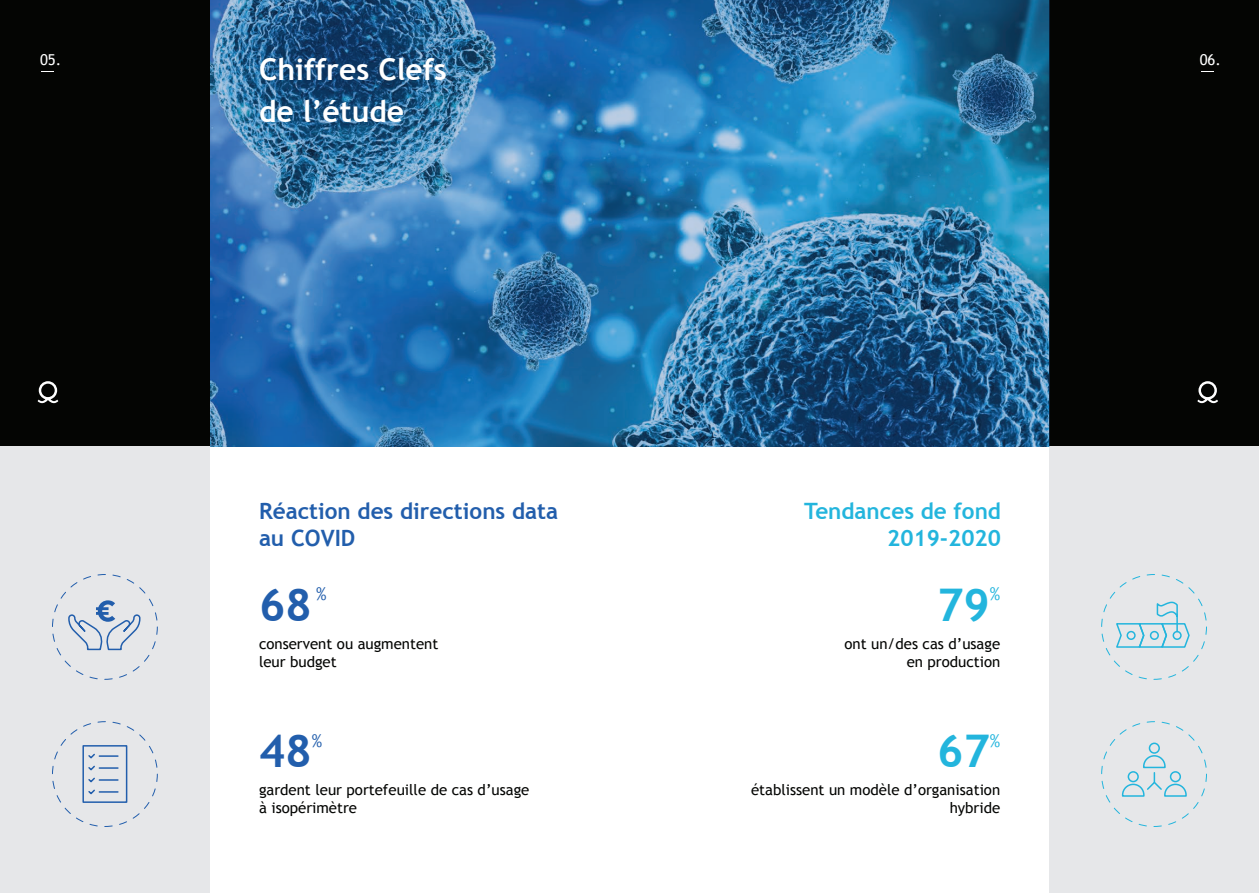
<style>
.page{position:relative;width:1259px;height:893px;background:#fff}
.page>*{position:absolute;margin:0;border:0;box-sizing:border-box;transform-origin:0 0}
.t1{font:700 45px "Trebuchet MS";color:#225eac}
.t2{font:700 45px "Trebuchet MS";color:#23b5dd}
.t3{font:700 30px/42px "Trebuchet MS";color:#fff}
.t4{font:700 22.5px/27px "Trebuchet MS";color:#225eac}
.t5{font:700 22.5px/27px "Trebuchet MS";color:#23b5dd;text-align:right}
.t6{font:17.55px "Trebuchet MS";color:#225eac}
.t7{font:17.55px "Trebuchet MS";color:#23b5dd}
.t8{font:15px/18px "Trebuchet MS";color:#040503}
.t9{font:15px "Trebuchet MS";color:#fff}
</style>
<div class="page">
<div style="left:0;top:0;width:210px;height:446px;background:#040503"></div>
<div style="left:0;top:446px;width:210px;height:447px;background:#e6e7e9"></div>
<svg style="left:42px;top:71px;width:12px;height:1px"></svg>
<svg style="left:38px;top:381px;width:20px;height:22px"></svg>
<div style="left:1049px;top:0;width:210px;height:446px;background:#040503"></div>
<div style="left:1049px;top:446px;width:210px;height:447px;background:#e6e7e9"></div>
<svg style="left:1201px;top:71px;width:13px;height:1px"></svg>
<svg style="left:68px;top:600px;width:73px;height:51px"></svg>
<div style="left:82px;top:745px;width:45px;height:58px;border:2px solid #225eac"></div>
<svg style="left:88px;top:753px;width:30px;height:42px"></svg>
<svg style="left:1116px;top:601px;width:74px;height:47px"></svg>
<div style="left:1148px;top:743px;width:12px;height:11px;border:2px solid #23b5dd;border-radius:50%"></div>
<svg style="left:1121px;top:755px;width:66px;height:42px"></svg>
<svg style="left:1197px;top:381px;width:21px;height:22px"></svg>
<svg style="left:210px;top:0;width:839px;height:446px;background:#2b73a8"></svg>
<p class="t9" style="left:40px;top:51px;width:23px">05.</p>
<h2 class="t3" style="left:259px;top:48px;width:189px">Chiffres Clefs de l’étude</h2>
<h3 class="t4" style="left:259px;top:497px;width:300px">Réaction des directions data au COVID</h3>
<h3 class="t5" style="left:804px;top:497px;width:198px">Tendances de fond<br>2019-2020</h3>
<h1 class="t1" style="left:259px;top:576px;width:54px">68</h1>
<p class="t6" style="left:316px;top:584px;width:12px">%</p>
<p class="t8" style="left:259px;top:635px;width:181px">conservent ou augmentent leur budget</p>
<h1 class="t1" style="left:259px;top:723px;width:54px">48</h1>
<p class="t6" style="left:312px;top:730px;width:12px">%</p>
<p class="t8" style="left:259px;top:781px;width:272px">gardent leur portefeuille de cas d’usage à isopérimètre</p>
<h1 class="t2" style="left:937px;top:576px;width:54px">79</h1>
<p class="t7" style="left:989px;top:584px;width:12px">%</p>
<p class="t8" style="left:844px;top:635px;width:157px;text-align:right">ont un/des cas d’usage en production</p>
<h1 class="t2" style="left:937px;top:723px;width:54px">67</h1>
<p class="t7" style="left:989px;top:730px;width:12px">%</p>
<p class="t8" style="left:751px;top:781px;width:251px;text-align:right">établissent un modèle d’organisation hybride</p>
<p class="t9" style="left:1199px;top:51px;width:23px">06.</p>
</div>
